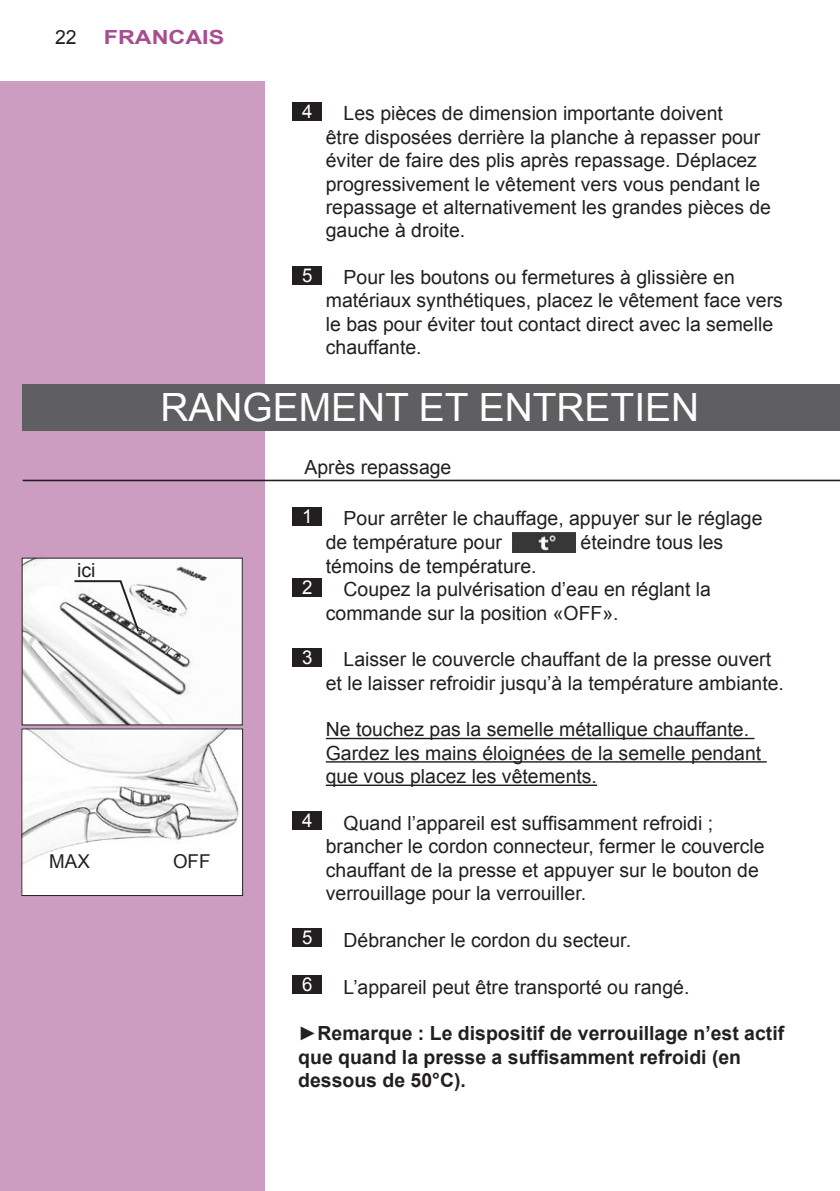
<style>
.page{position:relative;width:840px;height:1191px;background:#fff}
.page>*{position:absolute;margin:0;border:0;box-sizing:border-box;transform-origin:0 0}
.t1{font:39px "Arial";color:#fff}
.t2{font:19.4px/23.4px "Arial";color:#231f20}
.t3{font:700 19.4px/23.4px "Arial";color:#231f20}
.t4{font:700 19.4px "Arial";color:#a84d90;scale:1.2 1}
.t5{font:19px "Arial";color:#fff}
.t6{font:19px "Arial";color:#231f20}
</style>
<div class="page">
<div style="left:0;top:81px;width:264px;height:1110px;background:#cc9cc1"></div>
<img style="left:24px;top:560px;width:216px;height:163px">
<svg style="left:72px;top:579px;width:69px;height:55px;background:#d1d1d1"></svg>
<img style="left:24px;top:731px;width:216px;height:162px">
<div style="left:292px;top:102px;width:30px;height:18px;background:#231f20"></div>
<div style="left:292px;top:266px;width:30px;height:18px;background:#231f20"></div>
<div style="left:23px;top:384px;width:816px;height:46px;background:#5f5f62"></div>
<hr style="left:23px;top:479px;width:816px;height:2px;background:#231f20">
<div style="left:292px;top:507px;width:30px;height:18px;background:#231f20"></div>
<img style="left:512px;top:532px;width:63px;height:20px">
<div style="left:292px;top:578px;width:30px;height:18px;background:#231f20"></div>
<div style="left:292px;top:648px;width:30px;height:18px;background:#231f20"></div>
<hr style="left:325px;top:738px;width:429px;height:1px;background:#231f20">
<hr style="left:325px;top:761px;width:441px;height:1px;background:#231f20">
<hr style="left:325px;top:784px;width:271px;height:2px;background:#231f20">
<div style="left:292px;top:812px;width:30px;height:18px;background:#231f20"></div>
<div style="left:292px;top:928px;width:30px;height:19px;background:#231f20"></div>
<div style="left:292px;top:975px;width:30px;height:18px;background:#231f20"></div>
<p class="t2" style="left:55px;top:26px;width:23px">22</p>
<p class="t4" style="left:104px;top:24px;width:102px">FRANCAIS</p>
<p class="t2" style="left:77px;top:558px;width:20px">ici</p>
<p class="t5" style="left:302px;top:99px;width:12px">4</p>
<p class="t2" style="left:325px;top:102px;width:446px;text-indent:18px">Les pièces de dimension importante doivent<br>être disposées derrière la planche à repasser pour éviter de faire des plis après repassage. Déplacez progressivement le vêtement vers vous pendant le repassage et alternativement les grandes pièces de gauche à droite.</p>
<p class="t5" style="left:302px;top:262px;width:12px">5</p>
<p class="t2" style="left:325px;top:266px;width:458px;text-indent:18px">Pour les boutons ou fermetures à glissière en matériaux synthétiques, placez le vêtement face vers le bas pour éviter tout contact direct avec la semelle chauffante.</p>
<p class="t1" style="left:160px;top:382px;width:540px">RANGEMENT ET ENTRETIEN</p>
<p class="t2" style="left:304px;top:456px;width:148px">Après repassage</p>
<p class="t5" style="left:302px;top:503px;width:12px">1</p>
<p class="t2" style="left:325px;top:506px;width:438px;line-height:24.2px;text-indent:18px">Pour arrêter le chauffage, appuyer sur le réglage de température pour</p>
<p class="t2" style="left:580px;top:531px;width:144px">éteindre tous les</p>
<p class="t2" style="left:325px;top:554px;width:212px">témoins de température.</p>
<p class="t6" style="left:49px;top:849px;width:42px">MAX</p>
<p class="t6" style="left:173px;top:849px;width:39px">OFF</p>
<p class="t5" style="left:302px;top:574px;width:12px">2</p>
<p class="t2" style="left:325px;top:578px;width:386px;text-indent:18px">Coupez la pulvérisation d’eau en réglant la commande sur la position «OFF».</p>
<p class="t5" style="left:302px;top:644px;width:12px">3</p>
<p class="t2" style="left:325px;top:648px;width:459px;text-align:center">Laisser le couvercle chauffant de la presse ouvert<br>et le laisser refroidir jusqu’à la température ambiante.</p>
<p class="t2" style="left:325px;top:718px;width:436px">Ne touchez pas la semelle métallique chauffante.<br>Gardez les mains éloignées de la semelle pendant que vous placez les vêtements.</p>
<p class="t5" style="left:302px;top:808px;width:12px">4</p>
<p class="t2" style="left:325px;top:811px;width:440px;text-indent:18px">Quand l’appareil est suffisamment refroidi ; brancher le cordon connecteur, fermer le couvercle chauffant de la presse et appuyer sur le bouton de verrouillage pour la verrouiller.</p>
<p class="t5" style="left:302px;top:925px;width:12px">5</p>
<p class="t2" style="left:343px;top:928px;width:289px">Débrancher le cordon du secteur.</p>
<p class="t5" style="left:302px;top:972px;width:12px">6</p>
<p class="t2" style="left:343px;top:975px;width:347px">L’appareil peut être transporté ou rangé.</p>
<p class="t3" style="left:298px;top:1022px;width:487px">►Remarque : Le dispositif de verrouillage n’est actif que quand la presse a suffisamment refroidi (en dessous de 50°C).</p>
</div>
